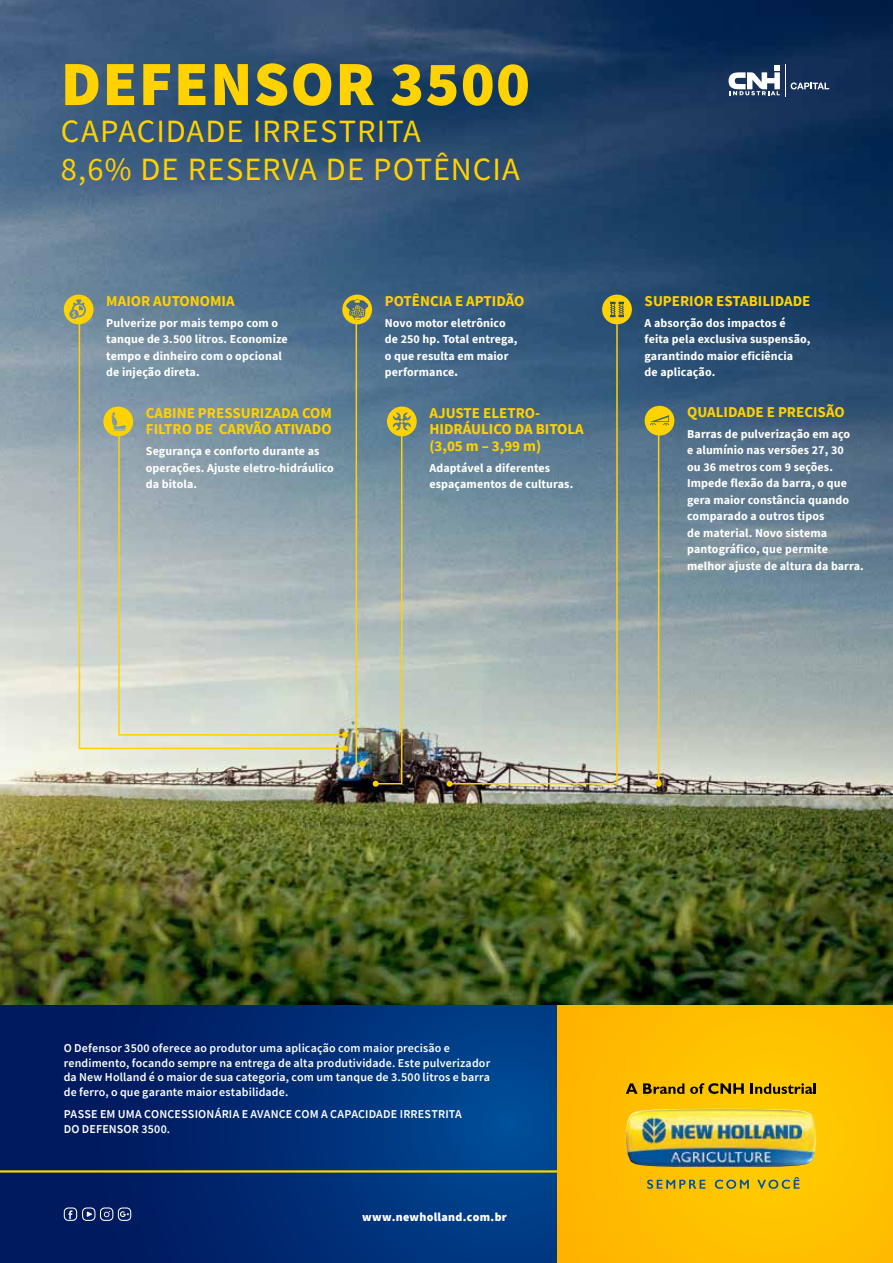
<style>
.page{position:relative;width:893px;height:1263px;background:#fff}
.page>*{position:absolute;margin:0;border:0;box-sizing:border-box;transform-origin:0 0}
.t1{font:900 63px "Source Sans Pro";letter-spacing:.02em;color:#ffd200}
.t2{font:32.4px/37.3px "Source Sans Pro";letter-spacing:.035em;color:#ffd200}
.t3{font:700 15px/16.5px "Source Sans Pro";color:#ffd200}
.t4{font:700 12px/16.5px "Source Sans Pro";letter-spacing:.01em;color:#fff}
.t5{font:600 12px/14.4px "Source Sans Pro";letter-spacing:.015em;color:#fff}
.t6{font:900 12px "Source Sans Pro";letter-spacing:.025em;color:#fff}
.s1{font-family:"Gill Sans"}
</style>
<div class="page">
<img style="left:0;top:0;width:893px;height:1006px">
<svg style="left:602px;top:295px;width:30px;height:29px"></svg>
<svg style="left:64px;top:295px;width:30px;height:29px"></svg>
<svg style="left:645px;top:406px;width:29px;height:30px"></svg>
<svg style="left:78px;top:317px;width:264px;height:433px;background:#8da1a7"></svg>
<svg style="left:117px;top:433px;width:225px;height:303px;background:#afbbbb"></svg>
<svg style="left:103px;top:407px;width:30px;height:29px"></svg>
<div style="left:0;top:1006px;width:558px;height:257px;background:linear-gradient(to right,#011356,#014791)"></div>
<hr style="left:0;top:1170px;width:558px;height:2px;background:#ffd200">
<div style="left:558px;top:1006px;width:335px;height:257px;background:#ffbf00"></div>
<svg style="left:728px;top:66px;width:52px;height:29px"></svg>
<svg style="left:791px;top:82px;width:38px;height:7px"></svg>
<hr style="left:785px;top:64px;width:1px;height:33px;background:#fff">
<svg style="left:64px;top:1207px;width:67px;height:14px"></svg>
<svg style="left:342px;top:295px;width:75px;height:492px;background:#869797"></svg>
<svg style="left:448px;top:323px;width:170px;height:462px;background:#80959f"></svg>
<svg style="left:446px;top:781px;width:6px;height:6px"></svg>
<hr style="left:658px;top:429px;width:1px;height:355px;background:#ffd200">
<svg style="left:656px;top:781px;width:6px;height:6px"></svg>
<svg style="left:626px;top:1083px;width:58px;height:11px"></svg>
<svg style="left:690px;top:1083px;width:54px;height:11px"></svg>
<svg style="left:750px;top:1083px;width:66px;height:11px"></svg>
<img style="left:626px;top:1109px;width:190px;height:58px">
<svg style="left:647px;top:1180px;width:58px;height:9px"></svg>
<svg style="left:715px;top:1180px;width:34px;height:9px"></svg>
<svg style="left:757px;top:1177px;width:42px;height:12px"></svg>
<h1 class="t1" style="left:61px;top:41px;width:471px">DEFENSOR 3500</h1>
<h2 class="t2" style="left:61px;top:113px;width:461px">CAPACIDADE IRRESTRITA<br>8,6% DE RESERVA DE POTÊNCIA</h2>
<p class="t3" style="left:106px;top:292px;width:130px">MAIOR AUTONOMIA</p>
<p class="t4" style="left:106px;top:314px;width:183px">Pulverize por mais tempo com o tanque de 3.500 litros. Economize tempo e dinheiro com o opcional de injeção direta.</p>
<p class="t3" style="left:146px;top:404px;width:188px">CABINE PRESSURIZADA COM<br>FILTRO DE CARVÃO ATIVADO</p>
<p class="t4" style="left:146px;top:443px;width:190px">Segurança e conforto durante as operações. Ajuste eletro-hidráulico da bitola.</p>
<p class="t3" style="left:385px;top:292px;width:141px">POTÊNCIA E APTIDÃO</p>
<p class="t4" style="left:385px;top:314px;width:134px">Novo motor eletrônico de 250 hp. Total entrega, o que resulta em maior performance<span class="s1">.</span></p>
<p class="t3" style="left:429px;top:404px;width:156px">AJUSTE ELETRO-<br>HIDRÁULICO DA BITOLA (3,05 m – 3,99 m)</p>
<p class="t4" style="left:429px;top:459px;width:145px">Adaptável a diferentes espaçamentos de culturas.</p>
<p class="t3" style="left:645px;top:292px;width:167px">SUPERIOR ESTABILIDADE</p>
<p class="t4" style="left:645px;top:314px;width:167px">A absorção dos impactos é feita pela exclusiva suspensão, garantindo maior eficiência<br>de aplicação.</p>
<p class="t3" style="left:687px;top:404px;width:159px">QUALIDADE E PRECISÃO</p>
<p class="t4" style="left:687px;top:425px;width:178px">Barras de pulverização em aço<br>e alumínio nas versões 27, 30<br>ou 36 metros com 9 seções.<br>Impede flexão da barra, o que gera maior constância quando comparado a outros tipos<br>de material. Novo sistema pantográfico, que permite melhor ajuste de altura da barra.</p>
<p class="t5" style="left:64px;top:1041px;width:428px">O Defensor 3500 oferece ao produtor uma aplicação com maior precisão e rendimento, focando sempre na entrega de alta produtividade. Este pulverizador da New Holland é o maior de sua categoria, com um tanque de 3.500 litros e barra de ferro, o que garante maior estabilidade.</p>
<p class="t5" style="left:64px;top:1107px;width:400px">PASSE EM UMA CONCESSIONÁRIA E AVANCE COM A CAPACIDADE IRRESTRITA<br>DO DEFENSOR 3500.</p>
<p class="t6" style="left:362px;top:1208px;width:146px">www.newholland.com.br</p>
</div>
